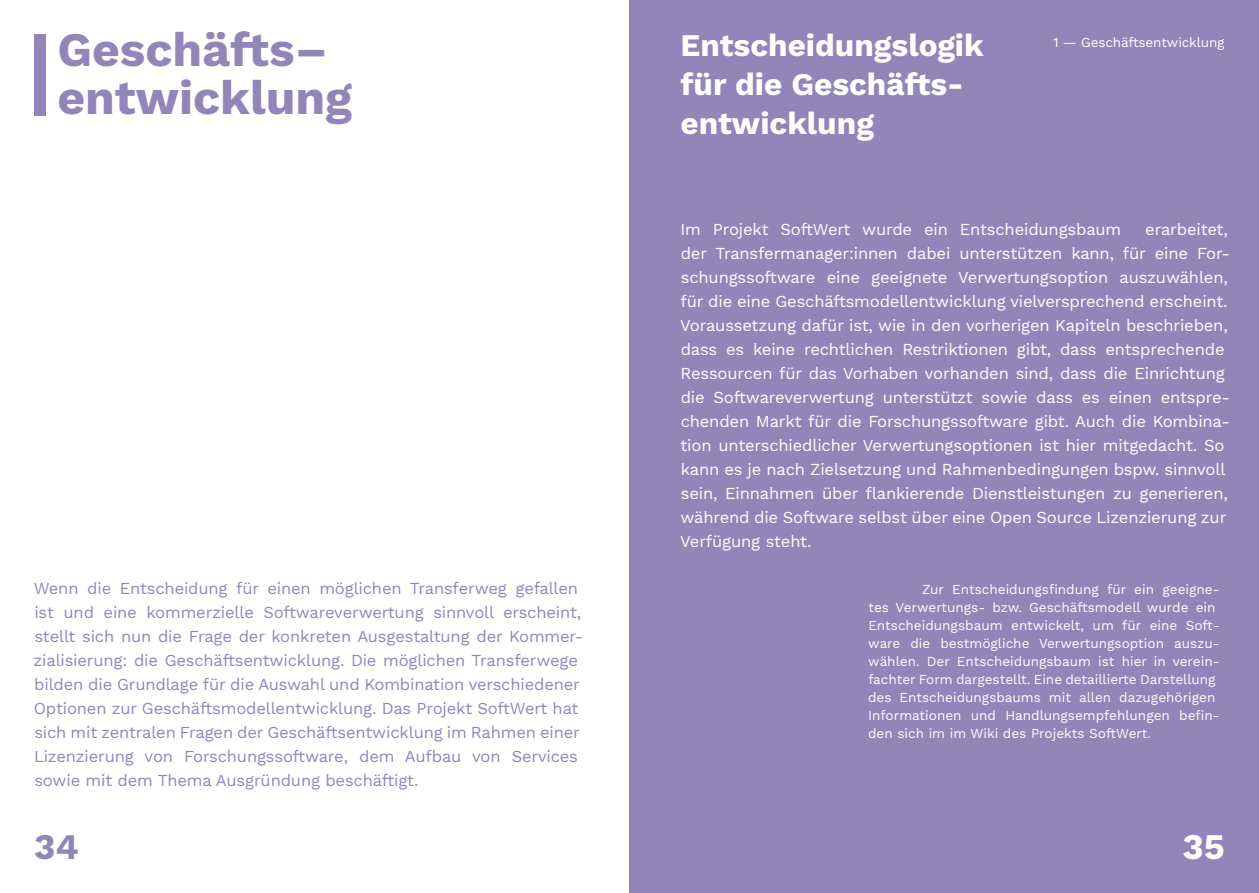
<style>
.page{position:relative;width:1259px;height:893px;background:#fff}
.page>*{position:absolute;margin:0;border:0;box-sizing:border-box;transform-origin:0 0}
.t1{font:700 48px/48px "Work Sans";color:#9285b8}
.t2{font:700 36px "Work Sans";color:#9285b8}
.t3{font:700 36px "Work Sans";color:#fff}
.t4{font:700 31.5px/39px "Work Sans";color:#fff}
.t5{font:16.5px/24px "Work Sans";letter-spacing:-.01em;color:#fff}
.t6{font:16.5px/24px "Work Sans";letter-spacing:-.01em;color:#9285b8}
.t7{font:13.5px/18px "Work Sans";color:#fff}
</style>
<div class="page">
<div style="left:629px;top:0;width:630px;height:893px;background:#9285b8"></div>
<div style="left:34px;top:34px;width:12px;height:81px;background:#9285b8"></div>
<h1 class="t1" style="left:57px;top:24px;width:296px">Geschäfts– entwicklung</h1>
<p class="t6" style="left:34px;top:577px;width:551px">Wenn die Entscheidung für einen möglichen Transferweg gefallen ist und eine kommerzielle Softwareverwertung sinnvoll erscheint, stellt sich nun die Frage der konkreten Ausgestaltung der Kommer&shy;zialisierung: die Geschäftsentwicklung. Die möglichen Transferwege bilden die Grundlage für die Auswahl und Kombination verschiedener Optionen zur Geschäftsmodellentwicklung. Das Projekt SoftWert hat sich mit zentralen Fragen der Geschäftsentwicklung im Rahmen einer Lizenzierung von Forschungssoftware, dem Aufbau von Services sowie mit dem Thema Ausgründung beschäftigt.</p>
<h2 class="t2" style="left:34px;top:819px;width:46px">34</h2>
<h3 class="t4" style="left:680px;top:25px;width:305px">Entscheidungslogik für die Geschäfts&shy;entwicklung</h3>
<p class="t7" style="left:1053px;top:34px;width:173px">1 — Geschäftsentwicklung</p>
<p class="t5" style="left:680px;top:218px;width:442px">Im Projekt SoftWert wurde ein Entscheidungsbaum</p>
<p class="t5" style="left:680px;top:218px;width:551px;text-indent:465px">erarbeitet, der Transfermanager:innen dabei unterstützen kann, für eine For&shy;schungssoftware eine geeignete Verwertungsoption auszuwählen, für die eine Geschäftsmodellentwicklung vielversprechend erscheint.<br>Voraussetzung dafür ist, wie in den vorherigen Kapiteln beschrieben, dass es keine rechtlichen Restriktionen gibt, dass entsprechende Ressourcen für das Vorhaben vorhanden sind, dass die Einrichtung die Softwareverwertung unterstützt sowie dass es einen entspre&shy;chenden Markt für die Forschungssoftware gibt. Auch die Kombina&shy;tion unterschiedlicher Verwertungsoptionen ist hier mitgedacht. So kann es je nach Zielsetzung und Rahmenbedingungen bspw. sinnvoll sein, Einnahmen über flankierende Dienstleistungen zu generieren, während die Software selbst über eine Open Source Lizenzierung zur Verfügung steht.</p>
<p class="t7" style="left:868px;top:581px;width:353px;text-indent:54px">Zur Entscheidungsfindung für ein geeigne&shy;tes Verwertungs- bzw. Geschäftsmodell wurde ein Entscheidungsbaum entwickelt, um für eine Soft&shy;ware die bestmögliche Verwertungsoption auszu&shy;wählen. Der Entscheidungsbaum ist hier in verein&shy;fachter Form dargestellt. Eine detaillierte Darstellung des Entscheidungsbaums mit allen dazugehörigen Informationen und Handlungsempfehlungen befin&shy;den sich im im Wiki des Projekts SoftWert.</p>
<h2 class="t3" style="left:1182px;top:819px;width:44px">35</h2>
</div>
